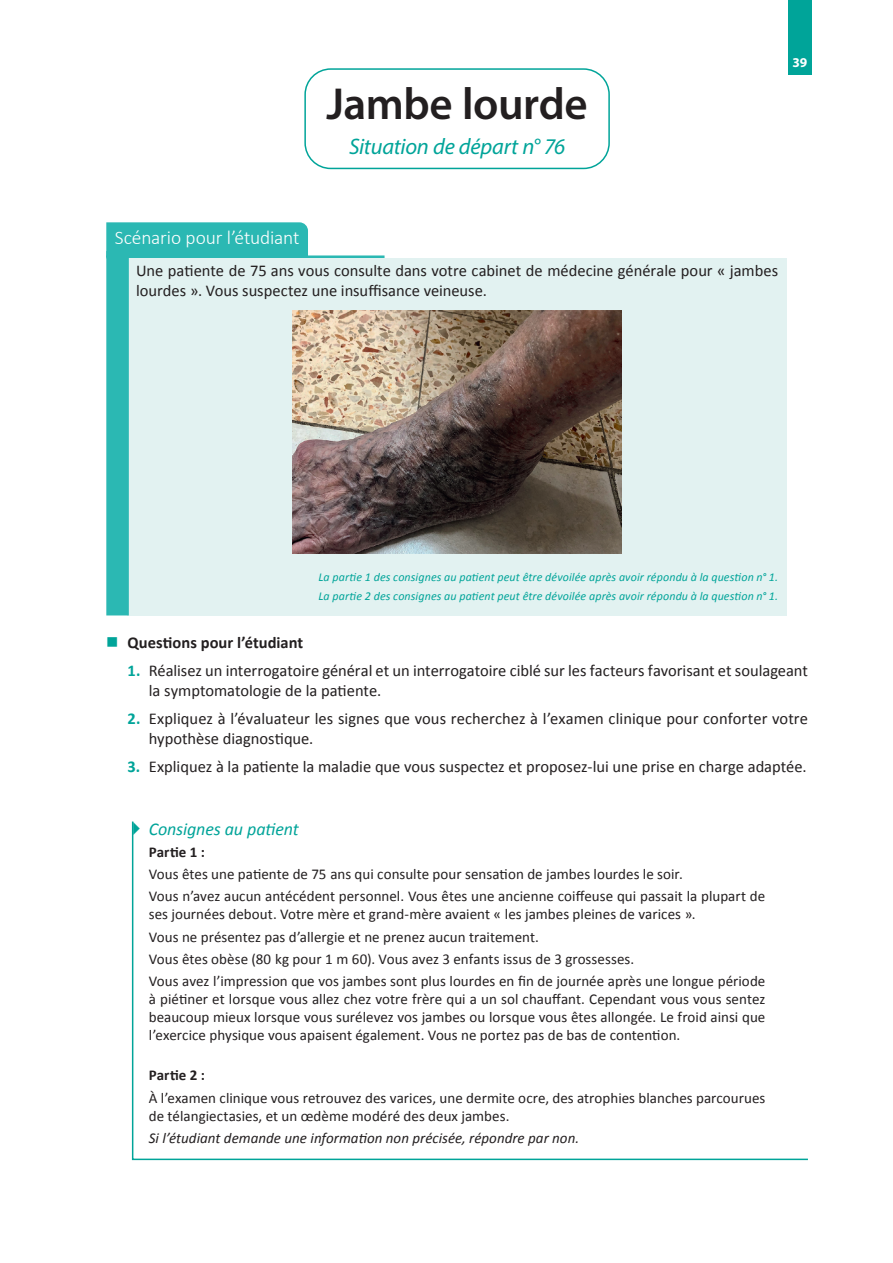
<style>
.page{position:relative;width:893px;height:1263px;background:#fff}
.page>*{position:absolute;margin:0;border:0;box-sizing:border-box;transform-origin:0 0}
.t1{font:600 45px "Myriad Pro";letter-spacing:-.01em;color:#231f20}
.t2{font:italic 22.5px "Myriad Pro";letter-spacing:-.01em;color:#00a499}
.t3{font:300 19.5px "Calibri";letter-spacing:-.01em;color:#fff}
.t4{font:italic 18px "Calibri";letter-spacing:-.005em;color:#00a499}
.t5{font:16.5px/19.8px "Calibri";color:#231f20}
.t6{font:700 16.5px "Calibri";color:#231f20}
.t7{font:15px/22.2px "Calibri";letter-spacing:.005em;color:#231f20}
.t8{font:italic 15px "Calibri";color:#231f20}
.t9{font:700 15px "Calibri";letter-spacing:.005em;color:#231f20}
.t10{font:700 13.5px "Myriad Pro";color:#fff}
.t11{font:italic 12px/18.6px "Calibri";letter-spacing:.01em;color:#00a499}
.s1{color:#00a499}
.s2{font-weight:700;color:#00a499}
</style>
<div class="page">
<div style="left:788px;top:0;width:24px;height:75px;background:#00a499"></div>
<div style="left:304px;top:68px;width:306px;height:101px;border:2px solid #00a499;border-radius:26px"></div>
<div style="left:106px;top:222px;width:202px;height:33px;background:#2bb8b3"></div>
<hr style="left:106px;top:255px;width:279px;height:3px;background:#2bb8b3">
<div style="left:128px;top:258px;width:659px;height:357px;background:#e2f2f1"></div>
<div style="left:106px;top:251px;width:23px;height:364px;background:#2bb8b3"></div>
<svg style="left:131px;top:821px;width:677px;height:340px"></svg>
<img style="left:293px;top:311px;width:328px;height:242px">
<svg style="left:133px;top:821px;width:7px;height:13px"></svg>
<h1 class="t1" style="left:326px;top:75px;width:263px">Jambe lourde</h1>
<h2 class="t2" style="left:349px;top:133px;width:218px">Situation de départ n° 76</h2>
<p class="t10" style="left:792px;top:54px;width:16px">39</p>
<h3 class="t3" style="left:115px;top:225px;width:186px">Scénario pour l’étudiant</h3>
<p class="t5" style="left:136px;top:260px;width:644px">Une patiente de 75 ans vous consulte dans votre cabinet de médecine générale pour « jambes lourdes ». Vous suspectez une insuffisance veineuse.</p>
<p class="t11" style="left:318px;top:567px;width:461px">La-parti-e-1-des-consignes-au-pati-ent-peut-être-dévoilée-après-avoir-répondu-à-la-questi-on-n°-1.<br>La-parti-e-2-des-consignes-au-pati-ent-peut-être-dévoilée-après-avoir-répondu-à-la-questi-on-n°-1.</p>
<p class="t6" style="left:106px;top:632px;width:199px"><span class="s1">■</span> Questions pour l’étudiant</p>
<p class="t5" style="left:149px;top:660px;width:661px;text-indent:-21px"><span class="s2">1.</span> Réalisez un interrogatoire général et un interrogatoire ciblé sur les facteurs favorisant et soulageant la symptomatologie de la patiente.</p>
<p class="t5" style="left:149px;top:708px;width:661px;text-indent:-21px"><span class="s2">2.</span> Expliquez à l’évaluateur les signes que vous recherchez à l’examen clinique pour conforter votre hypothèse diagnostique.</p>
<p class="t5" style="left:128px;top:756px;width:680px"><span class="s2">3.</span> Expliquez à la patiente la maladie que vous suspectez et proposez-lui une prise en charge adaptée.</p>
<p class="t4" style="left:149px;top:816px;width:152px">Consignes-au-pati-ent</p>
<p class="t9" style="left:149px;top:842px;width:58px">Partie 1 :</p>
<p class="t7" style="left:149px;top:862px;width:618px">Vous êtes une patiente de 75 ans qui consulte pour sensation de jambes lourdes le soir.<br>Vous n’avez aucun antécédent personnel. Vous êtes une ancienne coiffeuse qui passait la plupart de</p>
<p class="t7" style="left:149px;top:903px;width:618px">ses journées debout. Votre mère et grand-mère avaient « les jambes pleines de varices ».<br>Vous ne présentez pas d’allergie et ne prenez aucun traitement.<br>Vous êtes obèse (80 kg pour 1 m 60). Vous avez 3 enfants issus de 3 grossesses.<br>Vous avez l’impression que vos jambes sont plus lourdes en fin de journée après une longue période</p>
<p class="t7" style="left:149px;top:990px;width:618px;line-height:18px;text-align:justify">à piétiner et lorsque vous allez chez votre frère qui a un sol chauffant. Cependant vous vous sentez beaucoup mieux lorsque vous surélevez vos jambes ou lorsque vous êtes allongée. Le froid ainsi que l’exercice physique vous apaisent également. Vous ne portez pas de bas de contention.</p>
<p class="t9" style="left:149px;top:1066px;width:58px">Partie 2 :</p>
<p class="t7" style="left:149px;top:1088px;width:618px;line-height:18px">À l’examen clinique vous retrouvez des varices, une dermite ocre, des atrophies blanches parcourues de télangiectasies, et un œdème modéré des deux jambes.</p>
<p class="t8" style="left:149px;top:1127px;width:432px">Si-l’étudiant-demande-une-informati-on-non-précisée,-répondre-par-non.</p>
</div>
